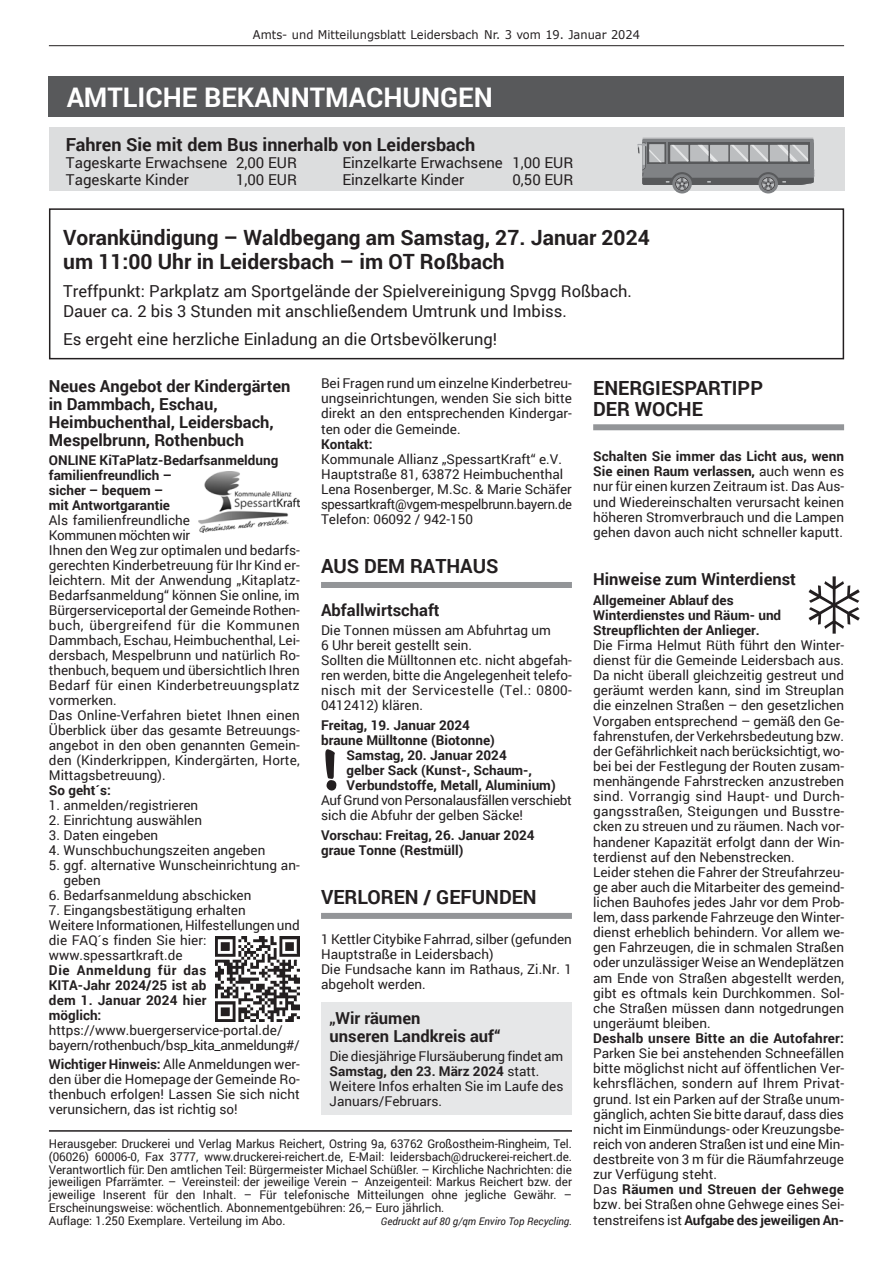
<style>
.page{position:relative;width:893px;height:1263px;background:#fff}
.page>*{position:absolute;margin:0;border:0;box-sizing:border-box;transform-origin:0 0}
.t1{font:700 27px "Roboto";color:#fff}
.t2{font:700 21px/24px "Roboto";color:#231f20}
.t3{font:700 19.5px/21.1px "Roboto";color:#231f20}
.t4{font:700 18px "Roboto";color:#231f20}
.t5{font:16.5px/19.5px "Roboto";color:#231f20}
.t6{font:700 16.5px/18px "Roboto";color:#231f20}
.t7{font:15px "Roboto";color:#231f20}
.t8{font:13.5px/15px "Roboto";color:#231f20}
.t9{font:700 13.5px/15px "Roboto";color:#231f20}
.t10{font:13.5px/15px "Roboto";letter-spacing:-.02em;color:#231f20}
.t11{font:12px/12.8px "Roboto";color:#231f20}
.t12{font:12px "Verdana";color:#231f20;scale:.95 1}
.t13{font:italic 10.5px "Roboto";color:#231f20}
.s1{font-weight:700}
</style>
<div class="page">
<hr style="left:49px;top:45px;width:795px;height:1px;background:#231f20">
<div style="left:593px;top:424px;width:251px;height:6px;background:#939598"></div>
<hr style="left:49px;top:1130px;width:523px;height:2px;background:#231f20">
<div style="left:321px;top:582px;width:251px;height:6px;background:#939598"></div>
<div style="left:321px;top:913px;width:251px;height:6px;background:#939598"></div>
<div style="left:49px;top:128px;width:795px;height:63px;background:#dcddde"></div>
<svg style="left:672px;top:174px;width:20px;height:19px"></svg>
<svg style="left:758px;top:174px;width:20px;height:19px"></svg>
<svg style="left:637px;top:137px;width:177px;height:53px;background:#939597"></svg>
<div style="left:49px;top:77px;width:795px;height:40px;background:#58595b"></div>
<div style="left:321px;top:1002px;width:251px;height:112px;background:#e6e7e8"></div>
<div style="left:49px;top:208px;width:795px;height:151px;border:2px solid #231f20"></div>
<img style="left:215px;top:936px;width:85px;height:85px">
<img style="left:199px;top:471px;width:101px;height:62px">
<p class="t12" style="left:253px;top:27px;width:409px">Amts- und Mitteilungsblatt Leidersbach Nr. 3 vom 19. Januar 2024</p>
<h1 class="t1" style="left:67px;top:78px;width:428px">AMTLICH E BEKANNTMACH UNGEN</h1>
<h3 class="t4" style="left:66px;top:132px;width:411px">Fahren Sie mit dem Bus innerhalb von Leidersbach</h3>
<p class="t7" style="left:66px;top:152px;width:232px">Tageskarte Erwachsene 2,00 EUR</p>
<p class="t7" style="left:342px;top:152px;width:232px">Einzelkarte Erwachsene 1,00 EUR</p>
<p class="t7" style="left:66px;top:169px;width:124px">Tageskarte Kinder</p>
<p class="t7" style="left:236px;top:169px;width:62px">1,00 EUR</p>
<p class="t7" style="left:342px;top:169px;width:123px">Einzelkarte Kinder</p>
<p class="t7" style="left:512px;top:169px;width:62px">0,50 EUR</p>
<h2 class="t2" style="left:63px;top:224px;width:588px">Vorankündigung – Waldbegang am Samstag, 27. Januar 2024 um 11:00 Uhr in Leidersbach – im OT Roßbach</h2>
<p class="t5" style="left:63px;top:281px;width:570px">Treffpunkt: Parkplatz am Sportgelände der Spielvereinigung Spvgg Roßbach.<br>Dauer ca. 2 bis 3 Stunden mit anschließendem Umtrunk und Imbiss.</p>
<p class="t5" style="left:63px;top:329px;width:435px">Es ergeht eine herzliche Einladung an die Ortsbevölkerung!</p>
<p class="t6" style="left:49px;top:376px;width:243px">Neues Angebot der Kindergärten in Dammbach, Eschau,<br>Heimbuchenthal, Leidersbach,<br>Mespelbrunn, Rothenbuch</p>
<p class="t9" style="left:49px;top:452px;width:231px">ONLINE KiTaPlatz-Bedarfsanmeldung familienfreundlich –<br>sicher – bequem –<br>mit Antwortgarantie</p>
<p class="t8" style="left:49px;top:512px;width:252px">Als familienfreundliche<br>Kommunen möchten wir<br>Ihnen den Weg zur optimalen und bedarfs&shy;gerechten Kinderbetreuung für Ihr Kind er&shy;leichtern. Mit der Anwendung „Kitaplatz-Bedarfsanmeldung“ können Sie online, im Bürgerserviceportal der Gemeinde Rothen&shy;buch, übergreifend für die Kommunen Dammbach, Eschau, Heimbuchenthal, Lei&shy;dersbach, Mespelbrunn und natürlich Ro&shy;thenbuch, bequem und übersichtlich Ihren Bedarf für einen Kinderbetreuungsplatz vormerken.<br>Das Online-Verfahren bietet Ihnen einen Überblick über das gesamte Betreuungs&shy;angebot in den oben genannten Gemein&shy;den (Kinderkrippen, Kindergärten, Horte, Mittagsbetreuung).</p>
<p class="t9" style="left:49px;top:782px;width:64px">So geht´s:</p>
<p class="t8" style="left:49px;top:797px;width:151px">1. anmelden/registrieren</p>
<p class="t8" style="left:49px;top:812px;width:155px">2. Einrichtung auswählen</p>
<p class="t8" style="left:49px;top:827px;width:111px">3. Daten eingeben</p>
<p class="t8" style="left:49px;top:842px;width:218px">4. Wunschbuchungszeiten angeben</p>
<p class="t8" style="left:63px;top:857px;width:238px;text-indent:-15px">5. ggf. alternative Wunscheinrichtung an&shy;geben</p>
<p class="t8" style="left:49px;top:887px;width:204px">6. Bedarfsanmeldung abschicken</p>
<p class="t8" style="left:49px;top:902px;width:252px">7. Eingangsbestätigung erhalten<br>Weitere Informationen, Hilfestellungen und die FAQ´s finden Sie hier: www.spessartkraft.de</p>
<p class="t9" style="left:49px;top:962px;width:159px;text-align:justify">Die Anmeldung für das KITA-Jahr 2024/25 ist ab dem 1. Januar 2024 hier möglich:</p>
<p class="t10" style="left:49px;top:1022px;width:252px">https://www.buergerservice-portal.de/ bayern/rothenbuch/bsp_kita_anmeldung#/</p>
<p class="t8" style="left:49px;top:1056px;width:252px;text-align:justify"><span class="s1">Wichtiger Hinweis:</span> Alle Anmeldungen wer&shy;den über die Homepage der Gemeinde Ro&shy;thenbuch erfolgen! Lassen Sie sich nicht verunsichern, das ist richtig so!</p>
<p class="t8" style="left:321px;top:376px;width:252px;text-align:justify">Bei Fragen rund um einzelne Kinderbetreu&shy;ungseinrichtungen, wenden Sie sich bitte direkt an den entsprechenden Kindergar&shy;ten oder die Gemeinde.</p>
<p class="t9" style="left:321px;top:436px;width:53px">Kontakt:</p>
<p class="t8" style="left:321px;top:451px;width:252px">Kommunale Allianz „SpessartKraft“ e.V.<br>Hauptstraße 81, 63872 Heimbuchenthal Lena Rosenberger, M.Sc. &amp; Marie Schäfer spessartkraft@vgem-mespelbrunn.bayern.de Telefon: 06092 / 942-150</p>
<h3 class="t3" style="left:321px;top:555px;width:57px">Aus dem</h3>
<h3 class="t3" style="left:410px;top:555px;width:13px">Rat</h3>
<h3 class="t3" style="left:446px;top:555px;width:28px">haus</h3>
<p class="t6" style="left:321px;top:600px;width:120px">Abfallwirtschaft</p>
<p class="t8" style="left:321px;top:622px;width:252px">Die Tonnen müssen am Abfuhrtag um<br>6 Uhr bereit gestellt sein.<br>Sollten die Mülltonnen etc. nicht abgefah&shy;ren werden, bitte die Angelegenheit telefo&shy;nisch mit der Servicestelle (Tel.: 0800- 0412412) klären.</p>
<p class="t9" style="left:321px;top:717px;width:150px">Freitag, 19. Januar 2024</p>
<p class="t9" style="left:321px;top:732px;width:175px">braune Mülltonne (Biotonne)</p>
<p class="t9" style="left:347px;top:747px;width:162px">Samstag, 20. Januar 2024</p>
<p class="t9" style="left:347px;top:762px;width:187px">gelber Sack (Kunst-, Schaum-,</p>
<p class="t9" style="left:347px;top:777px;width:211px">Verbundstoffe, Metall, Aluminium)</p>
<p class="t10" style="left:321px;top:792px;width:252px">Auf Grund von Personalausfällen verschiebt sich die Abfuhr der gelben Säcke!</p>
<p class="t9" style="left:321px;top:827px;width:215px">Vorschau: Freitag, 26. Januar 2024 graue Tonne (Restmüll)</p>
<h3 class="t3" style="left:321px;top:886px;width:129px">Verloren / gefunden</h3>
<p class="t8" style="left:321px;top:931px;width:252px">1 Kettler Citybike Fahrrad, silber (gefunden Hauptstraße in Leidersbach)<br>Die Fundsache kann im Rathaus, Zi.Nr. 1 abgeholt werden.</p>
<p class="t6" style="left:330px;top:1008px;width:172px">„Wir räumen<br>unseren Landkreis auf“</p>
<p class="t8" style="left:330px;top:1048px;width:235px">Die diesjährige Flursäuberung findet am <span class="s1">Samstag, den 23. März 2024</span> statt.<br>Weitere Infos erhalten Sie im Laufe des Januars/Februars.</p>
<p class="t11" style="left:49px;top:1137px;width:525px">Herausgeber: Druckerei und Verlag Markus Reichert, Ostring 9a, 63762 Großostheim-Ringheim, Tel. (06026) 60006-0, Fax 3777, www.druckerei-reichert.de, E-Mail: leidersbach@druckerei-reichert.de.<br>Verantwortlich für: Den amtlichen Teil: Bürgermeister Michael Schüßler. – Kirchliche Nachrichten: die jeweiligen Pfarrämter. – Vereinsteil: der jeweilige Verein – Anzeigenteil: Markus Reichert bzw. der jeweilige Inserent für den Inhalt. – Für telefonische Mitteilungen ohne jegliche Gewähr. – Erscheinungsweise: wöchentlich. Abonnementgebühren: 26,– Euro jährlich.<br>Auflage: 1.250 Exemplare. Verteilung im Abo.</p>
<p class="t13" style="left:381px;top:1213px;width:193px">Gedruckt auf 80 g/qm Enviro Top Recycling.</p>
<h3 class="t3" style="left:593px;top:376px;width:61px">Energies</h3>
<h3 class="t3" style="left:593px;top:376px;width:171px;text-indent:91px">parti pp der Woche</h3>
<p class="t8" style="left:593px;top:448px;width:252px;text-align:justify"><span class="s1">Schalten Sie immer das Licht aus, wenn Sie einen Raum verlassen,</span> auch wenn es nur für einen kurzen Zeitraum ist. Das Aus&shy;und Wiedereinschalten verursacht keinen höheren Stromverbrauch und die Lampen gehen davon auch nicht schneller kaputt.</p>
<p class="t6" style="left:593px;top:570px;width:204px">Hinweise zum Winterdienst</p>
<p class="t9" style="left:593px;top:592px;width:190px">Allgemeiner Ablauf des<br>Winterdienstes und Räum- und<br>Streupflichten der Anlieger.</p>
<p class="t8" style="left:593px;top:637px;width:252px">Die Firma Helmut Rüth führt den Winter&shy;dienst für die Gemeinde Leidersbach aus.<br>Da nicht überall gleichzeitig gestreut und geräumt werden kann, sind im Streuplan die einzelnen Straßen – den gesetzlichen Vorgaben entsprechend – gemäß den Ge&shy;fahrenstufen, der Verkehrsbedeutung bzw. der Gefährlichkeit nach berücksichtigt, wo&shy;bei bei der Festlegung der Routen zusam&shy;menhängende Fahrstrecken anzustreben sind. Vorrangig sind Haupt- und Durch&shy;gangsstraßen, Steigungen und Busstre&shy;cken zu streuen und zu räumen. Nach vor&shy;handener Kapazität erfolgt dann der Win&shy;terdienst auf den Nebenstrecken.<br>Leider stehen die Fahrer der Streufahrzeu&shy;ge aber auch die Mitarbeiter des gemeind&shy;lichen Bauhofes jedes Jahr vor dem Prob&shy;lem, dass parkende Fahrzeuge den Winter&shy;dienst erheblich behindern. Vor allem we&shy;gen Fahrzeugen, die in schmalen Straßen oder unzulässiger Weise an Wendeplätzen am Ende von Straßen abgestellt werden, gibt es oftmals kein Durchkommen. Sol&shy;che Straßen müssen dann notgedrungen ungeräumt bleiben.</p>
<p class="t9" style="left:593px;top:1030px;width:252px">Deshalb unsere Bitte an die Autofahrer:</p>
<p class="t8" style="left:593px;top:1045px;width:252px">Parken Sie bei anstehenden Schneefällen bitte möglichst nicht auf öffentlichen Ver&shy;kehrsflächen, sondern auf Ihrem Privat&shy;grund. Ist ein Parken auf der Straße unum&shy;gänglich, achten Sie bitte darauf, dass dies nicht im Einmündungs- oder Kreuzungsbe&shy;reich von anderen Straßen ist und eine Min&shy;destbreite von 3 m für die Räumfahrzeuge zur Verfügung steht.<br>Das <span class="s1">Räumen und Streuen der Gehwege </span>bzw. bei Straßen ohne Gehwege eines Sei&shy;tenstreifens ist <span class="s1">Aufgabe des jeweiligen An-</span></p>
</div>
